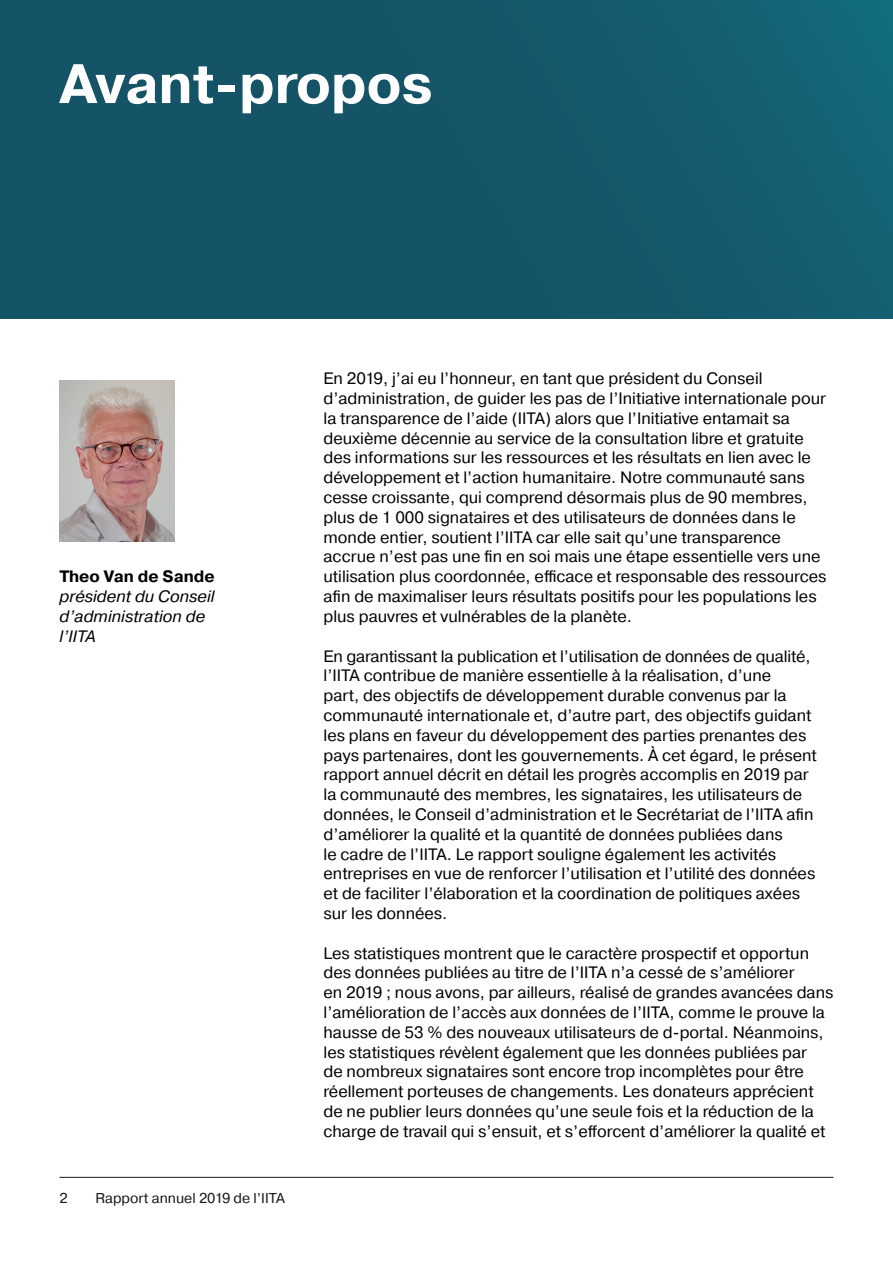
<style>
.page{position:relative;width:893px;height:1263px;background:#fff}
.page>*{position:absolute;margin:0;border:0;box-sizing:border-box;transform-origin:0 0}
.Section_header{font:700 55.5px "Pragmatica";color:#fff}
.Body_text{font:16.5px/19.8px "Pragmatica";color:#000}
.Body_text-2{font:italic 16.5px/19.8px "Pragmatica";color:#000}
.t1{font:14.25px "Pragmatica";color:#191516}
.s1{font-weight:700;font-style:normal}
</style>
<div class="page">
<div style="left:0;top:0;width:893px;height:319px;background:linear-gradient(to right,#154f62,#146072)"></div>
<hr style="left:60px;top:1177px;width:773px;height:1px;background:#191516">
<img style="left:60px;top:380px;width:114px;height:162px">
<p class="Section_header" style="left:60px;top:48px;width:375px">Avant-propos</p>
<p class="Body_text-2" style="left:60px;top:567px;width:157px"><span class="s1">Theo Van de Sande </span>président du Conseil d’administration de l’IITA</p>
<p class="t1" style="left:60px;top:1190px;width:10px">2</p>
<p class="t1" style="left:96px;top:1190px;width:191px">Rapport annuel 2019 de l’IITA</p>
<p class="Body_text" style="left:323px;top:369px;width:505px">En 2019, j’ai eu l’honneur, en tant que président du Conseil d’administration, de guider les pas de l’Initiative internationale pour la transparence de l’aide (IITA) alors que l’Initiative entamait sa deuxième décennie au service de la consultation libre et gratuite des informations sur les ressources et les résultats en lien avec le développement et l’action humanitaire. Notre communauté sans cesse croissante, qui comprend désormais plus de 90 membres, plus de 1 000 signataires et des utilisateurs de données dans le monde entier, soutient l’IITA car elle sait qu’une transparence accrue n’est pas une fin en soi mais une étape essentielle vers une utilisation plus coordonnée, efficace et responsable des ressources afin de maximaliser leurs résultats positifs pour les populations les plus pauvres et vulnérables de la planète.</p>
<p class="Body_text" style="left:323px;top:646px;width:495px">En garantissant la publication et l’utilisation de données de qualité, l’IITA contribue de manière essentielle à la réalisation, d’une<br>part, des objectifs de développement durable convenus par la communauté internationale et, d’autre part, des objectifs guidant les plans en faveur du développement des parties prenantes des pays partenaires, dont les gouvernements. À cet égard, le présent rapport annuel décrit en détail les progrès accomplis en 2019 par la communauté des membres, les signataires, les utilisateurs de données, le Conseil d’administration et le Secrétariat de l’IITA afin d’améliorer la qualité et la quantité de données publiées dans<br>le cadre de l’IITA. Le rapport souligne également les activités entreprises en vue de renforcer l’utilisation et l’utilité des données et de faciliter l’élaboration et la coordination de politiques axées sur les données.</p>
<p class="Body_text" style="left:323px;top:943px;width:511px">Les statistiques montrent que le caractère prospectif et opportun des données publiées au titre de l’IITA n’a cessé de s’améliorer<br>en 2019 ; nous avons, par ailleurs, réalisé de grandes avancées dans l’amélioration de l’accès aux données de l’IITA, comme le prouve la hausse de 53 % des nouveaux utilisateurs de d-portal. Néanmoins, les statistiques révèlent également que les données publiées par<br>de nombreux signataires sont encore trop incomplètes pour être réellement porteuses de changements. Les donateurs apprécient de ne publier leurs données qu’une seule fois et la réduction de la charge de travail qui s’ensuit, et s’efforcent d’améliorer la qualité et</p>
</div>
